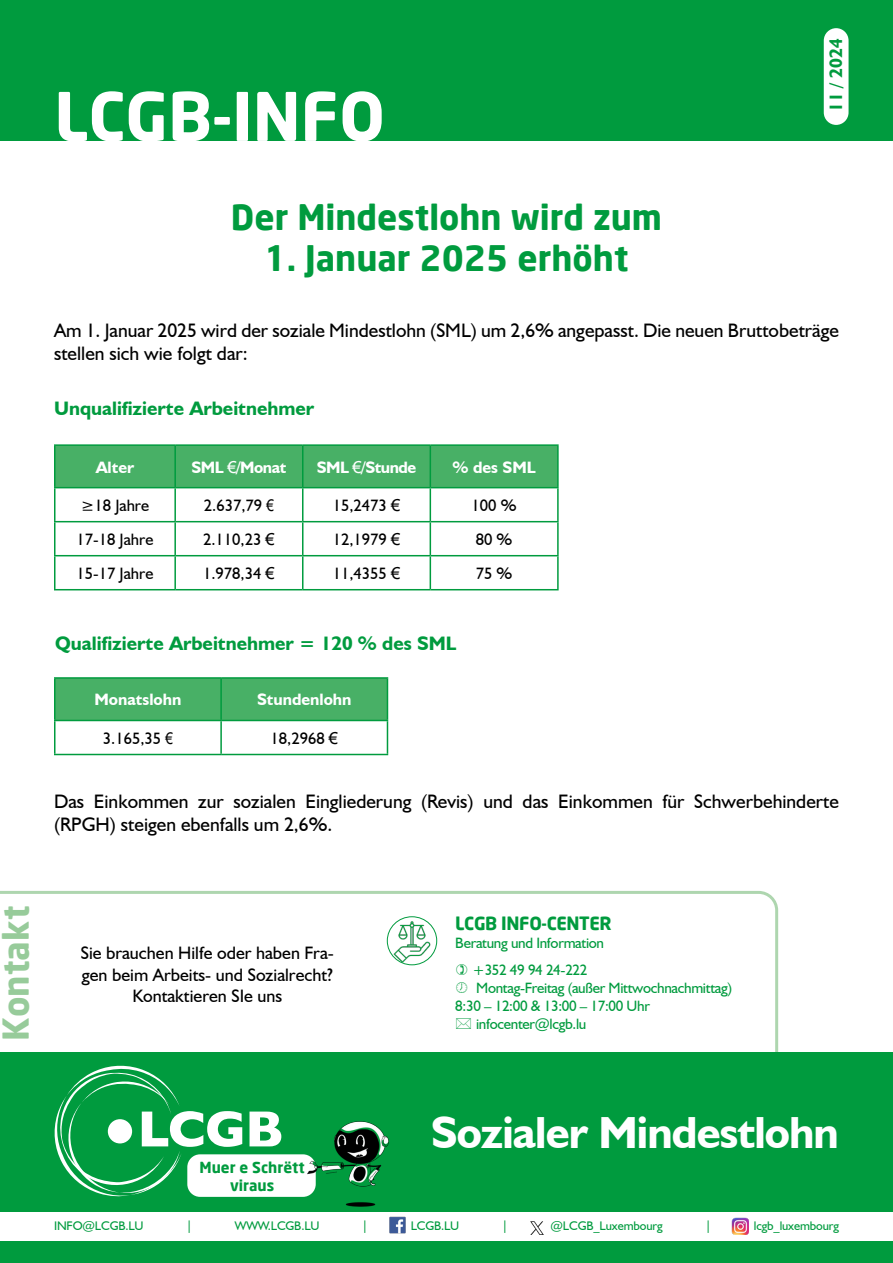
<style>
.page{position:relative;width:893px;height:1263px;background:#fff}
.page>*{position:absolute;margin:0;border:0;box-sizing:border-box;transform-origin:0 0}
.t1{font:700 66px "Neo Sans";color:#fff}
.t2{font:700 45px "Humanist 521 BT";letter-spacing:-.02em;color:#fff}
.t3{font:700 34.95px "Neo Sans";color:#97cb9a}
.t4{font:700 34.5px "Neo Sans";color:#009b3e}
.t5{font:19.5px/23.4px "Humanist 521 BT";color:#000}
.t6{font:700 19.5px "Humanist 521 BT";color:#009b3e}
.t7{font:18px/21.6px "Humanist 521 BT";color:#000;text-align:center}
.t8{font:700 18px "Neo Sans";letter-spacing:-.02em;color:#009b3e}
.t9{font:700 18px "Humanist 521 BT";color:#009b3e}
.t10{font:16.5px "Humanist 521 BT";color:#000}
.t11{font:700 16.5px "Humanist 521 BT";color:#fff}
.t12{font:700 16.5px "Humanist 521 BT";letter-spacing:-.03em;color:#fff}
.t13{font:15px/27px "Humanist 521 BT";letter-spacing:-.02em;color:#009b3e;text-align:center}
.t14{font:700 15px/18px "Neo Sans";color:#009b3e;text-align:center}
.t15{font:12.45px "Humanist 521 BT";letter-spacing:-.01em;color:#009b3e}
.s1{font-family:"Arial";font-weight:400}
.s2{font-family:"Arial Narrow"}
.s3{font-family:"Arial"}
</style>
<div class="page">
<svg style="left:0;top:891px;width:778px;height:161px"></svg>
<div style="left:0;top:1052px;width:893px;height:211px;background:#009b3e"></div>
<div style="left:0;top:1212px;width:893px;height:29px;background:#fff"></div>
<img style="left:389px;top:1217px;width:17px;height:17px">
<img style="left:530px;top:1221px;width:14px;height:14px">
<img style="left:732px;top:1217px;width:17px;height:18px">
<div style="left:0;top:0;width:893px;height:140px;background:#009b3e"></div>
<div style="left:824px;top:28px;width:24px;height:97px;background:#fff;border-radius:12px"></div>
<svg style="left:54px;top:1065px;width:188px;height:132px"></svg>
<svg style="left:250px;top:1111px;width:31px;height:35px"></svg>
<div style="left:187px;top:1154px;width:129px;height:43px;background:#fff;border-radius:13px"></div>
<img style="left:302px;top:1121px;width:87px;height:86px">
<img style="left:387px;top:917px;width:50px;height:48px">
<div style="left:387px;top:916px;width:50px;height:49px;border:1px solid #009b3e;border-radius:50%"></div>
<div style="left:56px;top:446px;width:501px;height:41px;background:#48b066"></div>
<hr style="left:54px;top:446px;width:2px;height:41px;background:#009b3e">
<hr style="left:54px;top:444px;width:121px;height:2px;background:#009b3e">
<hr style="left:175px;top:444px;width:128px;height:2px;background:#009b3e">
<hr style="left:303px;top:444px;width:127px;height:2px;background:#009b3e">
<hr style="left:430px;top:444px;width:129px;height:2px;background:#009b3e">
<hr style="left:174px;top:446px;width:2px;height:41px;background:#009b3e">
<hr style="left:302px;top:446px;width:1px;height:41px;background:#009b3e">
<hr style="left:430px;top:446px;width:1px;height:41px;background:#009b3e">
<hr style="left:557px;top:446px;width:2px;height:41px;background:#009b3e">
<hr style="left:54px;top:487px;width:121px;height:1px;background:#009b3e">
<hr style="left:175px;top:487px;width:128px;height:1px;background:#009b3e">
<hr style="left:303px;top:487px;width:127px;height:1px;background:#009b3e">
<hr style="left:430px;top:487px;width:129px;height:1px;background:#009b3e">
<hr style="left:54px;top:488px;width:2px;height:33px;background:#009b3e">
<hr style="left:54px;top:522px;width:2px;height:33px;background:#009b3e">
<hr style="left:54px;top:556px;width:2px;height:33px;background:#009b3e">
<hr style="left:54px;top:521px;width:121px;height:1px;background:#009b3e">
<hr style="left:54px;top:555px;width:121px;height:1px;background:#009b3e">
<hr style="left:54px;top:589px;width:121px;height:1px;background:#009b3e">
<hr style="left:174px;top:488px;width:2px;height:33px;background:#009b3e">
<hr style="left:174px;top:522px;width:2px;height:33px;background:#009b3e">
<hr style="left:174px;top:556px;width:2px;height:33px;background:#009b3e">
<hr style="left:302px;top:488px;width:1px;height:33px;background:#009b3e">
<hr style="left:302px;top:522px;width:1px;height:33px;background:#009b3e">
<hr style="left:302px;top:556px;width:1px;height:33px;background:#009b3e">
<hr style="left:175px;top:521px;width:128px;height:1px;background:#009b3e">
<hr style="left:303px;top:521px;width:127px;height:1px;background:#009b3e">
<hr style="left:175px;top:555px;width:128px;height:1px;background:#009b3e">
<hr style="left:303px;top:555px;width:127px;height:1px;background:#009b3e">
<hr style="left:175px;top:589px;width:128px;height:1px;background:#009b3e">
<hr style="left:303px;top:589px;width:127px;height:1px;background:#009b3e">
<hr style="left:430px;top:488px;width:1px;height:33px;background:#009b3e">
<hr style="left:430px;top:522px;width:1px;height:33px;background:#009b3e">
<hr style="left:430px;top:556px;width:1px;height:33px;background:#009b3e">
<hr style="left:557px;top:488px;width:2px;height:33px;background:#009b3e">
<hr style="left:557px;top:522px;width:2px;height:33px;background:#009b3e">
<hr style="left:557px;top:556px;width:2px;height:33px;background:#009b3e">
<hr style="left:430px;top:521px;width:129px;height:1px;background:#009b3e">
<hr style="left:430px;top:555px;width:129px;height:1px;background:#009b3e">
<hr style="left:430px;top:589px;width:129px;height:1px;background:#009b3e">
<div style="left:56px;top:679px;width:331px;height:41px;background:#48b066"></div>
<hr style="left:54px;top:679px;width:2px;height:41px;background:#009b3e">
<hr style="left:54px;top:677px;width:167px;height:2px;background:#009b3e">
<hr style="left:221px;top:677px;width:167px;height:2px;background:#009b3e">
<hr style="left:220px;top:679px;width:2px;height:41px;background:#009b3e">
<hr style="left:387px;top:679px;width:1px;height:41px;background:#009b3e">
<hr style="left:54px;top:720px;width:167px;height:1px;background:#009b3e">
<hr style="left:221px;top:720px;width:167px;height:1px;background:#009b3e">
<hr style="left:54px;top:721px;width:2px;height:33px;background:#009b3e">
<hr style="left:220px;top:721px;width:2px;height:33px;background:#009b3e">
<hr style="left:387px;top:721px;width:1px;height:33px;background:#009b3e">
<hr style="left:54px;top:754px;width:167px;height:1px;background:#009b3e">
<hr style="left:221px;top:754px;width:167px;height:1px;background:#009b3e">
<svg style="left:457px;top:964px;width:10px;height:11px"></svg>
<svg style="left:457px;top:982px;width:10px;height:11px"></svg>
<svg style="left:457px;top:1018px;width:14px;height:11px"></svg>
<h1 class="t1" style="left:54px;top:74px;width:332px">LCGB-INFO</h1>
<h3 class="t4" style="left:231px;top:195px;width:433px">Der Mindestlohn wird zum</h3>
<h3 class="t4" style="left:264px;top:236px;width:366px">1. Januar 2025 erhöht</h3>
<p class="t9" style="left:825px;top:112px;width:75px;rotate:-90deg">11 / 2024</p>
<p class="t5" style="left:54px;top:318px;width:786px">Am 1. Januar 2025 wird der soziale Mindestlohn (SML) um 2,6% angepasst. Die neuen Bruttobeträge stellen sich wie folgt dar:</p>
<p class="t6" style="left:54px;top:396px;width:262px">Unqualifizierte Arbeitnehmer</p>
<p class="t11" style="left:96px;top:457px;width:40px">Alter</p>
<p class="t12" style="left:192px;top:457px;width:96px">SML <span class="s1">€</span>/Monat</p>
<p class="t12" style="left:317px;top:457px;width:101px">SML <span class="s1">€</span>/Stunde</p>
<p class="t11" style="left:452px;top:457px;width:85px">% des SML</p>
<p class="t10" style="left:81px;top:495px;width:70px">≥18 Jahre</p>
<p class="t10" style="left:204px;top:495px;width:71px">2.637,79 <span class="s2">€</span></p>
<p class="t10" style="left:333px;top:495px;width:69px">15,2473 <span class="s3">€</span></p>
<p class="t10" style="left:472px;top:495px;width:46px">100 %</p>
<p class="t10" style="left:77px;top:529px;width:78px">17-18 Jahre</p>
<p class="t10" style="left:203px;top:529px;width:73px">2.110,23 <span class="s3">€</span></p>
<p class="t10" style="left:333px;top:529px;width:69px">12,1979 <span class="s3">€</span></p>
<p class="t10" style="left:476px;top:529px;width:38px">80 %</p>
<p class="t10" style="left:77px;top:563px;width:78px">15-17 Jahre</p>
<p class="t10" style="left:203px;top:563px;width:73px">1.978,34 <span class="s3">€</span></p>
<p class="t10" style="left:333px;top:563px;width:69px">11,4355 <span class="s3">€</span></p>
<p class="t10" style="left:476px;top:563px;width:38px">75 %</p>
<p class="t6" style="left:55px;top:631px;width:403px">Qualifizierte Arbeitnehmer = 120 % des SML</p>
<p class="t11" style="left:95px;top:690px;width:88px">Monatslohn</p>
<p class="t11" style="left:257px;top:690px;width:96px">Stundenlohn</p>
<p class="t10" style="left:103px;top:728px;width:71px">3.165,35 <span class="s2">€</span></p>
<p class="t10" style="left:271px;top:728px;width:69px">18,2968 <span class="s3">€</span></p>
<p class="t5" style="left:54px;top:789px;width:786px">Das Einkommen zur sozialen Eingliederung (Revis) und das Einkommen für Schwerbehinderte (RPGH) steigen ebenfalls um 2,6%.</p>
<h3 class="t3" style="left:-6px;top:1041px;width:137px;rotate:-90deg">Kontakt</h3>
<p class="t7" style="left:81px;top:942px;width:255px">Sie brauchen Hilfe oder haben Fra&shy;gen beim Arbeits- und Sozialrecht?<br>Kontaktieren SIe uns</p>
<p class="t8" style="left:455px;top:912px;width:158px">LCGB INFO-CENTER</p>
<p class="t13" style="left:455px;top:929px;width:150px">Beratung und Information +352 49 94 24-222</p>
<p class="t13" style="left:476px;top:974px;width:257px">Montag-Freitag (außer Mittwochnachmittag)</p>
<p class="t13" style="left:455px;top:992px;width:196px">8:30 – 12:00 &amp; 13:00 – 17:00 Uhr</p>
<p class="t13" style="left:476px;top:1010px;width:112px">infocenter@lcgb.lu</p>
<p class="t14" style="left:199px;top:1157px;width:107px">Muer e Schrëtt viraus</p>
<h2 class="t2" style="left:431px;top:1104px;width:410px">Sozialer Mindestlohn</h2>
<p class="t15" style="left:54px;top:1218px;width:91px">INFO@LCGB.LU</p>
<p class="t15" style="left:186px;top:1218px;width:8px">|</p>
<p class="t15" style="left:235px;top:1218px;width:86px">WWW.LCGB.LU</p>
<p class="t15" style="left:362px;top:1218px;width:8px">|</p>
<p class="t15" style="left:411px;top:1218px;width:50px">LCGB.LU</p>
<p class="t15" style="left:502px;top:1218px;width:8px">|</p>
<p class="t15" style="left:551px;top:1218px;width:114px">@LCGB_Luxembourg</p>
<p class="t15" style="left:705px;top:1218px;width:8px">|</p>
<p class="t15" style="left:754px;top:1218px;width:87px">lcgb_luxembourg</p>
</div>
